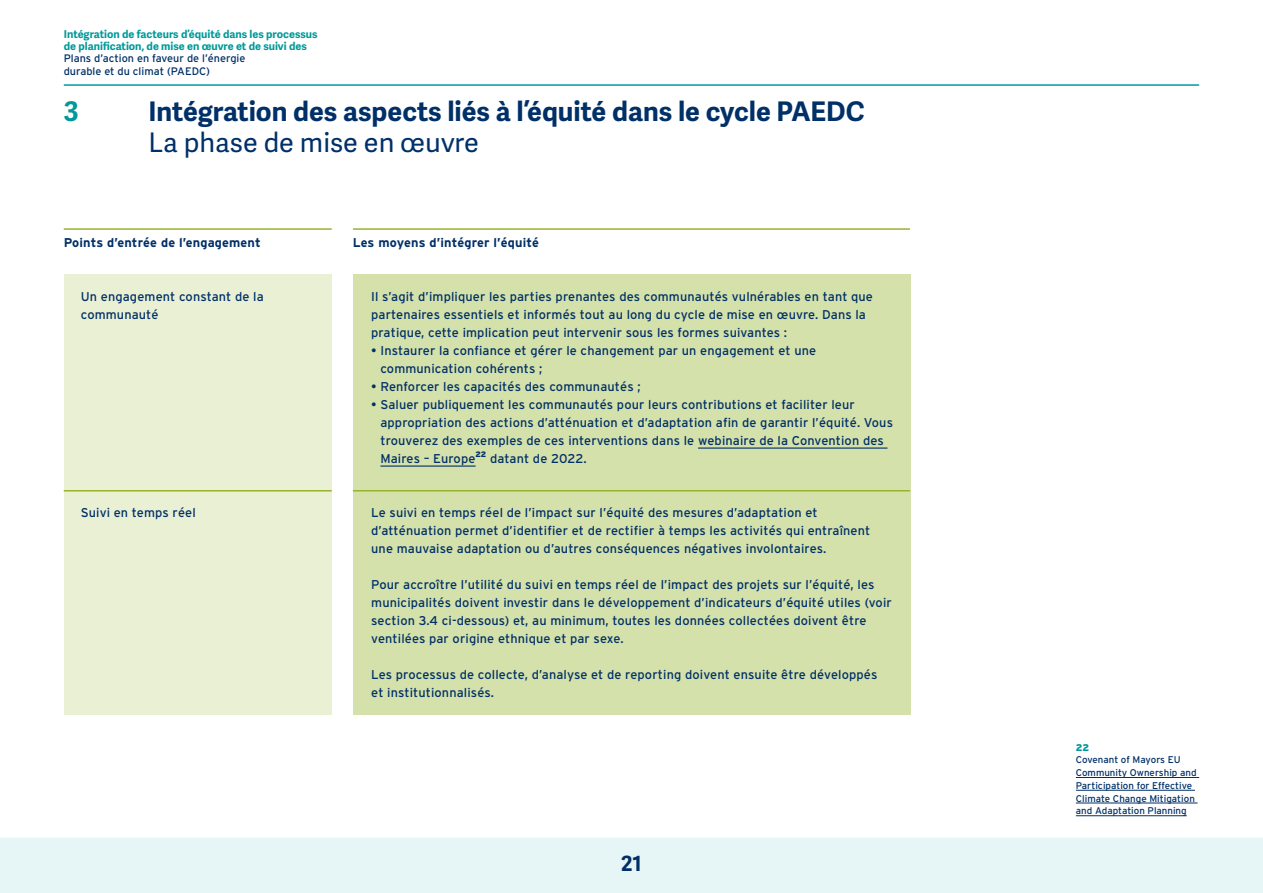
<style>
.page{position:relative;width:1263px;height:893px;background:#fff}
.page>*{position:absolute;margin:0;border:0;box-sizing:border-box;transform-origin:0 0}
.t1{font:700 27px "Adelle Sans";color:#003068}
.t2{font:27px "Adelle Sans";color:#003068}
.t3{font:700 27px "Adelle Sans";color:#099}
.t4{font:700 21px "Adelle Sans";color:#003068}
.t5{font:12.75px/18px "Interstate";letter-spacing:.01em;color:#003068}
.t6{font:700 12.75px "Interstate";letter-spacing:.01em;color:#003068}
.t7{font:700 10.8px/12.5px "Adelle Sans";color:#099}
.t8{font:10.8px/12.5px "Interstate";color:#003068}
.t9{font:9.75px/12.8px "Interstate";color:#003068}
.t10{font:900 9.75px "Interstate";color:#099}
.t11{font:900 7.8px "Interstate";color:#003068}
</style>
<div class="page">
<div style="left:0;top:838px;width:1263px;height:55px;background:#e6f5f5"></div>
<hr style="left:64px;top:84px;width:1135px;height:2px;background:#099">
<div style="left:64px;top:275px;width:268px;height:440px;background:#eaf0d4"></div>
<div style="left:353px;top:275px;width:557px;height:440px;background:#d5e1aa"></div>
<hr style="left:64px;top:228px;width:268px;height:2px;background:#97b42a">
<hr style="left:64px;top:490px;width:268px;height:1px;background:#97b42a">
<hr style="left:353px;top:228px;width:557px;height:2px;background:#97b42a">
<hr style="left:353px;top:490px;width:557px;height:1px;background:#97b42a">
<hr style="left:698px;top:447px;width:189px;height:2px;background:#003068">
<hr style="left:380px;top:465px;width:96px;height:2px;background:#003068">
<hr style="left:1076px;top:777px;width:123px;height:1px;background:#003068">
<hr style="left:1076px;top:790px;width:119px;height:1px;background:#003068">
<hr style="left:1076px;top:803px;width:121px;height:1px;background:#003068">
<hr style="left:1076px;top:815px;width:111px;height:1px;background:#003068">
<p class="t7" style="left:64px;top:28px;width:255px">Intégration de facteurs d’équité dans les processus de planification, de mise en œuvre et de suivi des</p>
<p class="t8" style="left:64px;top:52px;width:183px">Plans d’action en faveur de l’énergie durable et du climat (PAEDC)</p>
<h1 class="t3" style="left:64px;top:95px;width:16px">3</h1>
<h1 class="t1" style="left:148px;top:95px;width:718px">Intégration des aspects liés à l’équité dans le cycle PAEDC</h1>
<h1 class="t2" style="left:148px;top:127px;width:332px">La phase de mise en œuvre</h1>
<p class="t6" style="left:64px;top:235px;width:198px">Points d’entrée de l’engagement</p>
<p class="t6" style="left:353px;top:235px;width:188px">Les moyens d’intégrer l’équité</p>
<p class="t5" style="left:81px;top:287px;width:185px">Un engagement constant de la communauté</p>
<p class="t5" style="left:81px;top:503px;width:117px">Suivi en temps réel</p>
<p class="t5" style="left:371px;top:287px;width:503px">Il s’agit d’impliquer les parties prenantes des communautés vulnérables en tant que partenaires essentiels et informés tout au long du cycle de mise en œuvre. Dans la pratique, cette implication peut intervenir sous les formes suivantes :</p>
<p class="t5" style="left:380px;top:341px;width:437px;text-indent:-9px">• Instaurer la confiance et gérer le changement par un engagement et une communication cohérents ;</p>
<p class="t5" style="left:371px;top:377px;width:271px">• Renforcer les capacités des communautés ;</p>
<p class="t5" style="left:380px;top:395px;width:514px;text-indent:-9px">• Saluer publiquement les communautés pour leurs contributions et faciliter leur appropriation des actions d’atténuation et d’adaptation afin de garantir l’équité. Vous trouverez des exemples de ces interventions dans le webinaire de la Convention des Maires – Europe</p>
<p class="t11" style="left:476px;top:450px;width:12px">22</p>
<p class="t5" style="left:490px;top:449px;width:98px">datant de 2022.</p>
<p class="t5" style="left:371px;top:503px;width:500px">Le suivi en temps réel de l’impact sur l’équité des mesures d’adaptation et d’atténuation permet d’identifier et de rectifier à temps les activités qui entraînent une mauvaise adaptation ou d’autres conséquences négatives involontaires.</p>
<p class="t5" style="left:371px;top:575px;width:522px">Pour accroître l’utilité du suivi en temps réel de l’impact des projets sur l’équité, les municipalités doivent investir dans le développement d’indicateurs d’équité utiles (voir section 3.4 ci-dessous) et, au minimum, toutes les données collectées doivent être ventilées par origine ethnique et par sexe.</p>
<p class="t5" style="left:371px;top:665px;width:508px">Les processus de collecte, d’analyse et de reporting doivent ensuite être développés et institutionnalisés.</p>
<h2 class="t4" style="left:621px;top:851px;width:22px">21</h2>
<p class="t10" style="left:1076px;top:742px;width:15px">22</p>
<p class="t9" style="left:1076px;top:754px;width:122px">Covenant of Mayors EU<br>Community Ownership and<br>Participation for Effective<br>Climate Change Mitigation and Adaptation Planning</p>
</div>
